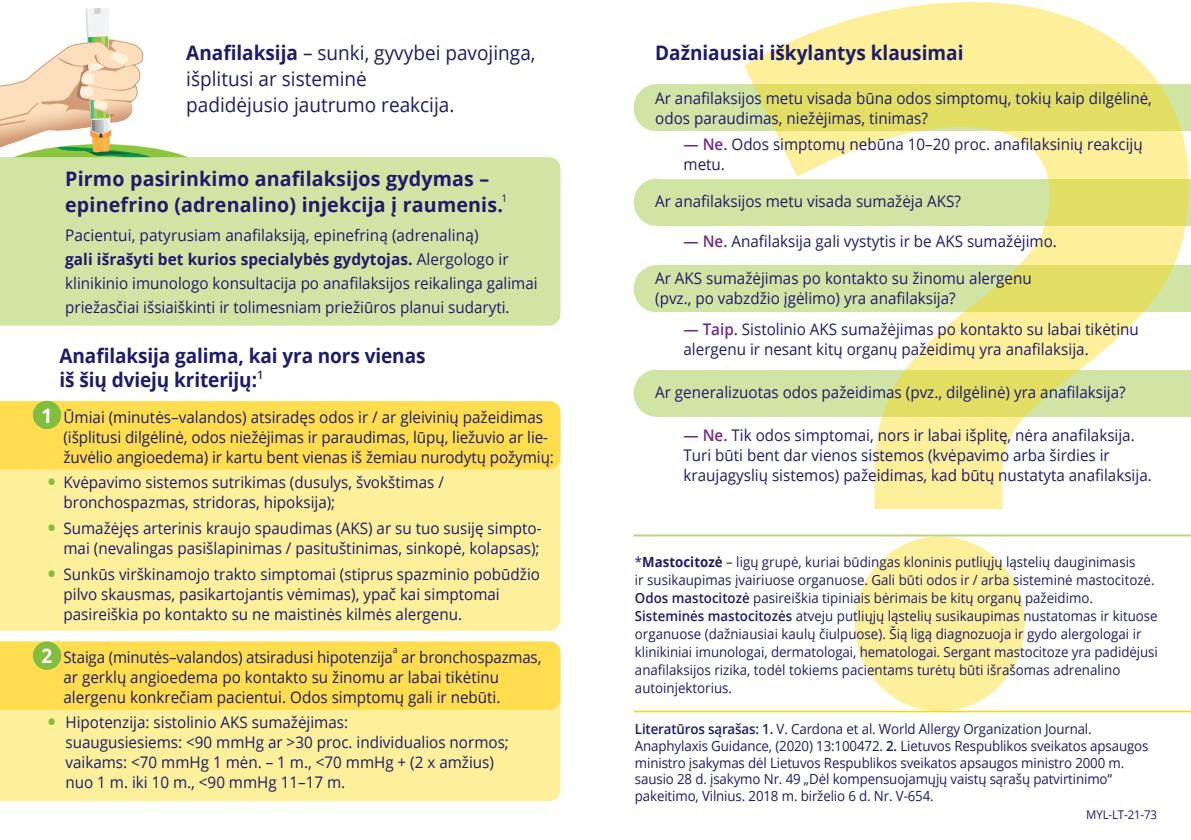
<style>
.page{position:relative;width:1191px;height:840px;background:#fff}
.page>*{position:absolute;margin:0;border:0;box-sizing:border-box;transform-origin:0 0}
.t1{font:700 20px/24px "Open Sans";color:#1d1b6b;scale:.95 1}
.t2{font:20px/26px "Open Sans";color:#1d1b6b;scale:.95 1}
.t3{font:700 20px/26px "Open Sans";color:#1d1b6b}
.t4{font:16px/20px "Open Sans";color:#1d1b6b;scale:.95 1}
.t5{font:16px/24px "Open Sans";color:#1d1b6b;scale:.96 1}
.t6{font:16px/20px "Open Sans";color:#1d1b6b;scale:.94 1}
.t7{font:14px/18px "Open Sans";color:#1d1b6b;scale:.95 1}
.t8{font:12px "Open Sans";letter-spacing:-.01em;color:#1d1b6b;scale:.95 1}
.t9{font:10.4px "Open Sans";color:#1d1b6b}
.t10{font:9.4px "Open Sans";color:#1d1b6b;scale:.94 1}
.s1{font-weight:700}
.s2{font-weight:700;font-size:20px;color:#fff}
.s3{font-size:28px;color:#82bd40}
.s4{font-weight:600;color:#72288b}
.s5{font-weight:600}
</style>
<div class="page">
<div style="left:633px;top:84px;width:46px;height:47px;background:#d0e4a3;border-radius:50%"></div>
<div style="left:633px;top:178px;width:46px;height:48px;background:#d0e4a3;border-radius:50%"></div>
<div style="left:633px;top:265px;width:46px;height:47px;background:#d0e4a3;border-radius:50%"></div>
<div style="left:633px;top:369px;width:46px;height:47px;background:#d0e4a3;border-radius:50%"></div>
<div style="left:658px;top:84px;width:533px;height:47px;background:#d0e4a3"></div>
<div style="left:658px;top:179px;width:533px;height:47px;background:#d0e4a3"></div>
<div style="left:658px;top:265px;width:533px;height:47px;background:#d0e4a3"></div>
<div style="left:658px;top:369px;width:533px;height:47px;background:#d0e4a3"></div>
<svg style="left:0;top:8px;width:188px;height:149px"></svg>
<div style="left:0;top:469px;width:560px;height:161px;background:#feef9a"></div>
<div style="left:0;top:709px;width:560px;height:91px;background:#feef9a"></div>
<div style="left:0;top:157px;width:560px;height:168px;background:#d0e4a3"></div>
<div style="left:0;top:641px;width:560px;height:68px;background:#ffdd4e"></div>
<div style="left:0;top:401px;width:560px;height:68px;background:#ffdd4e"></div>
<div style="left:854px;top:536px;width:170px;height:175px;background:#feef9a;border-radius:50%"></div>
<svg style="left:744px;top:2px;width:445px;height:507px"></svg>
<hr style="left:633px;top:710px;width:558px;height:1px;background:#fed702">
<hr style="left:633px;top:534px;width:558px;height:2px;background:#bad874">
<div style="left:33px;top:400px;width:28px;height:29px;background:#82bd40;border-radius:50%"></div>
<div style="left:33px;top:641px;width:28px;height:28px;background:#82bd40;border-radius:50%"></div>
<p class="t2" style="left:186px;top:39px;width:369px"><span class="s1">Anafilaksija</span> – sunki, gyvybei pavojinga, išplitusi ar sisteminė<br>padidėjusio jautrumo reakcija.</p>
<p class="t3" style="left:65px;top:165px;width:439px">Pirmo pasirinkimo anafilaksijos gydymas – epinefrino (adrenalino) injekcija į raumenis.</p>
<p class="t9" style="left:501px;top:190px;width:7px">1</p>
<p class="t5" style="left:65px;top:223px;width:494px">Pacientui, patyrusiam anafilaksiją, epinefriną (adrenaliną)<br><span class="s1">gali išrašyti bet kurios specialybės gydytojas.</span> Alergologo ir klinikinio imunologo konsultacija po anafilaksijos reikalinga galimai priežasčiai išsiaiškinti ir tolimesniam priežiūros planui sudaryti.</p>
<p class="t1" style="left:60px;top:343px;width:387px">Anafilaksija galima, kai yra nors vienas iš šių dviejų kriterijų:<sup>1</sup></p>
<p class="t4" style="left:63px;top:406px;width:518px;text-indent:-22px"><span class="s2">1</span> Ūmiai (minutės–valandos) atsiradęs odos ir / ar gleivinių pažeidimas (išplitusi dilgėlinė, odos niežėjimas ir paraudimas, lūpų, liežuvio ar lie&shy;žuvėlio angioedema) ir kartu bent vienas iš žemiau nurodytų požymių:</p>
<p class="t4" style="left:63px;top:472px;width:402px;text-indent:-17px"><span class="s3">•</span> Kvėpavimo sistemos sutrikimas (dusulys, švokštimas / bronchospazmas, stridoras, hipoksija);</p>
<p class="t4" style="left:46px;top:517px;width:522px;text-align:right"><span class="s3">•</span> Sumažėjęs arterinis kraujo spaudimas (AKS) ar su tuo susiję simpto&shy;mai (nevalingas pasišlapinimas / pasituštinimas, sinkopė, kolapsas);</p>
<p class="t4" style="left:63px;top:563px;width:503px;text-indent:-17px"><span class="s3">•</span> Sunkūs virškinamojo trakto simptomai (stiprus spazminio pobūdžio pilvo skausmas, pasikartojantis vėmimas), ypač kai simptomai pasireiškia po kontakto su ne maistinės kilmės alergenu.</p>
<p class="t6" style="left:41px;top:646px;width:375px"><span class="s2">2</span> Staiga (minutės–valandos) atsiradusi hipotenzija</p>
<p class="t10" style="left:393px;top:643px;width:7px">a</p>
<p class="t6" style="left:63px;top:646px;width:510px;text-indent:338px">ar bronchospazmas, ar gerklų angioedema po kontakto su žinomu ar labai tikėtinu alergenu konkrečiam pacientui. Odos simptomų gali ir nebūti.</p>
<p class="t4" style="left:65px;top:711px;width:468px;text-indent:-19px"><span class="s3">•</span> Hipotenzija: sistolinio AKS sumažėjimas:<br>suaugusiesiems: &lt;90 mmHg ar &gt;30 proc. individualios normos; vaikams: &lt;70 mmHg 1 mėn. – 1 m., &lt;70 mmHg + (2 x amžius) nuo 1 m. iki 10 m., &lt;90 mmHg 11–17 m.</p>
<p class="t1" style="left:655px;top:40px;width:326px">Dažniausiai iškylantys klausimai</p>
<p class="t4" style="left:655px;top:88px;width:524px">Ar anafilaksijos metu visada būna odos simptomų, tokių kaip dilgėlinė, odos paraudimas, niežėjimas, tinimas?</p>
<p class="t4" style="left:683px;top:134px;width:485px"><span class="s4">— Ne.</span> Odos simptomų nebūna 10–20 proc. anafilaksinių reakcijų metu.</p>
<p class="t4" style="left:655px;top:191px;width:323px">Ar anafilaksijos metu visada sumažėja AKS?</p>
<p class="t4" style="left:683px;top:230px;width:394px"><span class="s4">— Ne.</span> Anafilaksija gali vystytis ir be AKS sumažėjimo.</p>
<p class="t4" style="left:655px;top:267px;width:398px">Ar AKS sumažėjimas po kontakto su žinomu alergenu (pvz., po vabzdžio įgėlimo) yra anafilaksija?</p>
<p class="t4" style="left:683px;top:319px;width:481px"><span class="s4">— Taip.</span> Sistolinio AKS sumažėjimas po kontakto su labai tikėtinu alergenu ir nesant kitų organų pažeidimų yra anafilaksija.</p>
<p class="t4" style="left:655px;top:381px;width:497px">Ar generalizuotas odos pažeidimas (pvz., dilgėlinė) yra anafilaksija?</p>
<p class="t4" style="left:683px;top:424px;width:494px"><span class="s4">— Ne.</span> Tik odos simptomai, nors ir labai išplitę, nėra anafilaksija.<br>Turi būti bent dar vienos sistemos (kvėpavimo arba širdies ir kraujagyslių sistemos) pažeidimas, kad būtų nustatyta anafilaksija.</p>
<p class="t7" style="left:635px;top:552px;width:552px">*<span class="s1">Mastocitozė</span> – ligų grupė, kuriai būdingas kloninis putliųjų ląstelių dauginimasis<br>ir susikaupimas įvairiuose organuose. Gali būti odos ir / arba sisteminė mastocitozė.<br><span class="s5">Odos mastocitozė</span> pasireiškia tipiniais bėrimais be kitų organų pažeidimo.<br><span class="s5">Sisteminės mastocitozės</span> atveju putliųjų ląstelių susikaupimas nustatomas ir kituose organuose (dažniausiai kaulų čiulpuose). Šią ligą diagnozuoja ir gydo alergologai ir klinikiniai imunologai, dermatologai, hematologai. Sergant mastocitoze yra padidėjusi anafilaksijos rizika, todėl tokiems pacientams turėtų būti išrašomas adrenalino autoinjektorius.</p>
<p class="t7" style="left:635px;top:719px;width:542px;line-height:16.8px"><span class="s5">Literatūros sąrašas: 1.</span> V. Cardona et al. World Allergy Organization Journal.<br>Anaphylaxis Guidance, (2020) 13:100472. <span class="s5">2.</span> Lietuvos Respublikos sveikatos apsaugos ministro įsakymas dėl Lietuvos Respublikos sveikatos apsaugos ministro 2000 m. sausio 28 d. įsakymo Nr. 49 „Dėl kompensuojamųjų vaistų sąrašų patvirtinimo“ pakeitimo, Vilnius. 2018 m. birželio 6 d. Nr. V-654.</p>
<p class="t8" style="left:1086px;top:806px;width:76px">MYL-LT-21-73</p>
</div>
